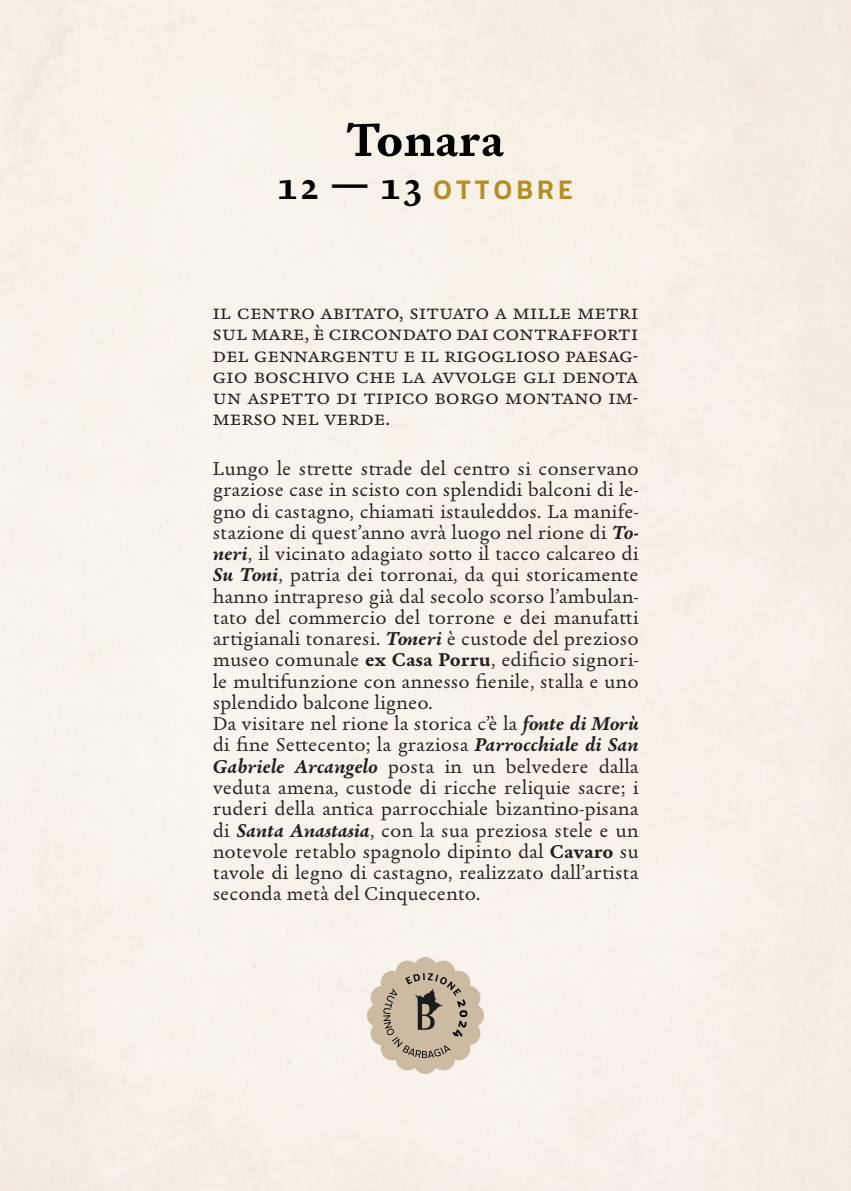
<style>
.page{position:relative;width:851px;height:1191px;background:#fff}
.page>*{position:absolute;margin:0;border:0;box-sizing:border-box;transform-origin:0 0}
.t1{font:700 50px "Garalda";color:#000}
.t2{font:700 28px "Macho Modular";letter-spacing:.145em;color:#b48d26}
.t3{font:22px/21.2px "Garalda";letter-spacing:-.01em;color:#231f20;text-align:justify}
.t4{font:20px/21.2px "Garalda";color:#231f20;text-align:justify}
.s1{font-family:"Garalda";font-size:40px;color:#000}
.s2{font-weight:700;font-style:italic}
.s3{font-weight:700}
</style>
<div class="page">
<svg style="left:365px;top:955px;width:121px;height:121px;background:#ccbfae"></svg>
<p class="t1" style="left:345px;top:107px;width:160px">Tonara</p>
<p class="t2" style="left:276px;top:172px;width:298px"><span class="s1">12 — 13</span> OTTOBRE</p>
<p class="t3" style="left:212px;top:301px;width:427px">il centro abitato, situato a mille metri sul mare, è circondato dai contrafforti del gennargentu e il rigoglioso paesag&shy;gio boschivo che la avvolge gli denota un aspetto di tipico borgo montano im&shy;merso nel verde.</p>
<p class="t4" style="left:213px;top:458px;width:427px">Lungo le strette strade del centro si conservano graziose case in scisto con splendidi balconi di le&shy;gno di castagno, chiamati istauleddos. La manife&shy;stazione di quest’anno avrà luogo nel rione di <span class="s2">To&shy;neri</span>, il vicinato adagiato sotto il tacco calcareo di <span class="s2">Su Toni</span>, patria dei torronai, da qui storicamente hanno intrapreso già dal secolo scorso l’ambulan&shy;tato del commercio del torrone e dei manufatti artigianali tonaresi. <span class="s2">Toneri</span> è custode del prezioso museo comunale <span class="s3">ex Casa Porru</span>, edificio signori&shy;le multifunzione con annesso fienile, stalla e uno splendido balcone ligneo.</p>
<p class="t4" style="left:213px;top:713px;width:427px">Da visitare nel rione la storica c’è la <span class="s2">fonte di Morù </span>di fine Settecento; la graziosa <span class="s2">Parrocchiale di San Gabriele Arcangelo</span> posta in un belvedere dalla veduta amena, custode di ricche reliquie sacre; i ruderi della antica parrocchiale bizantino-pisana di <span class="s2">Santa Anastasia</span>, con la sua preziosa stele e un notevole retablo spagnolo dipinto dal <span class="s3">Cavaro</span> su tavole di legno di castagno, realizzato dall’artista seconda metà del Cinquecento.</p>
</div>
